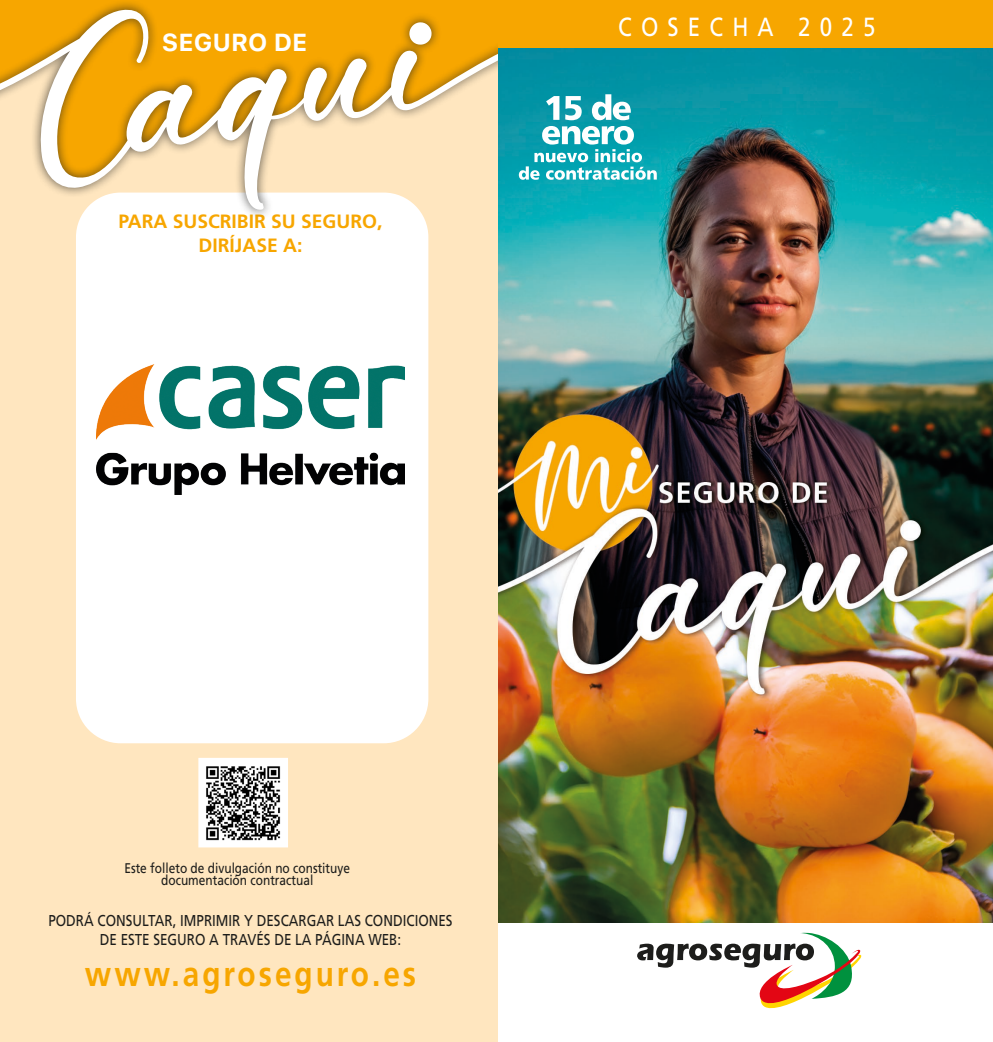
<style>
.page{position:relative;width:993px;height:1042px;background:#fff}
.page>*{position:absolute;margin:0;border:0;box-sizing:border-box;transform-origin:0 0}
.t1{font:700 35px "Frutiger LT Std";letter-spacing:.1em;color:#f7a600;scale:.85 1}
.t2{font:26.25px "Frutiger LT Std";letter-spacing:.41em;color:#fff;scale:.85 1}
.t3{font:700 24.5px "Galvji";color:#fff}
.t4{font:700 19.25px/23.1px "Frutiger LT Std";color:#f7a600;text-align:center}
.t5{font:15.75px/18.9px "Frutiger LT Std";color:#1d1d1b;text-align:center;scale:.85 1}
.t6{font:14px/12.2px "Frutiger LT Std";color:#1d1d1b;text-align:center;scale:.85 1}
</style>
<div class="page">
<div style="left:0;top:48px;width:498px;height:994px;background:#ffe6bf"></div>
<img style="left:498px;top:48px;width:494px;height:875px">
<div style="left:496px;top:0;width:496px;height:48px;background:#f7a600"></div>
<svg style="left:637px;top:932px;width:225px;height:77px"></svg>
<div style="left:76px;top:193px;width:352px;height:550px;background:#fff;border-radius:45px"></div>
<img style="left:202px;top:762px;width:82px;height:81px">
<div style="left:0;top:0;width:497px;height:220px;background:#1d1d1b;opacity:.75"></div>
<svg style="left:0;top:7px;width:497px;height:203px"></svg>
<svg style="left:408px;top:21px;width:24px;height:24px"></svg>
<svg style="left:546px;top:96px;width:13px;height:24px"></svg>
<svg style="left:565px;top:96px;width:16px;height:24px"></svg>
<svg style="left:591px;top:94px;width:39px;height:26px"></svg>
<svg style="left:518px;top:126px;width:138px;height:54px"></svg>
<img style="left:97px;top:365px;width:307px;height:129px">
<h3 class="t3" style="left:162px;top:28px;width:147px">SEGURO DE</h3>
<p class="t4" style="left:118px;top:210px;width:265px">PARA SUSCRIBIR SU SEGURO,<br>DIRÍJASE A:</p>
<h2 class="t2" style="left:618px;top:11px;width:304px">COSECHA 2025</h2>
<p class="t6" style="left:124px;top:861px;width:267px">Este folleto de divulgación no constituye documentación contractual</p>
<p class="t5" style="left:48px;top:911px;width:477px">PODRÁ CONSULTAR, IMPRIMIR Y DESCARGAR LAS CONDICIONES<br>DE ESTE SEGURO A TRAVÉS DE LA PÁGINA WEB:</p>
<h1 class="t1" style="left:85px;top:953px;width:391px">www.agroseguro.es</h1>
</div>
